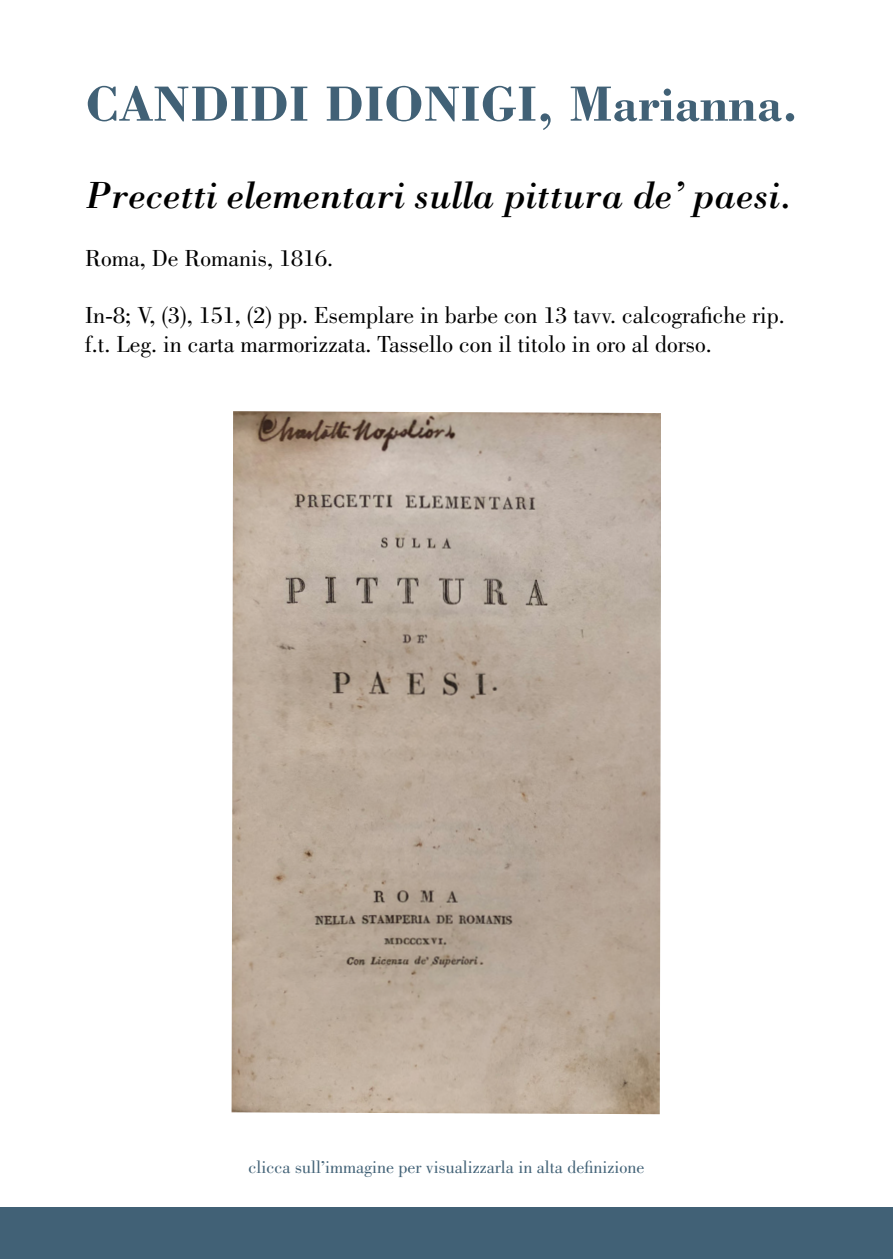
<style>
.page{position:relative;width:893px;height:1259px;background:#fff}
.page>*{position:absolute;margin:0;border:0;box-sizing:border-box;transform-origin:0 0}
.t1{font:700 51px "Bodoni Std";color:#416176}
.t2{font:italic 39px "Bodoni Std";color:#000}
.t3{font:24px/28.8px "Bodoni Std";color:#000}
.t4{font:18px "Bodoni Std";color:#416176}
</style>
<div class="page">
<div style="left:0;top:1207px;width:893px;height:52px;background:#416176"></div>
<img style="left:232px;top:411px;width:429px;height:703px">
<h1 class="t1" style="left:85px;top:72px;width:715px">CANDIDI DIONIGI, Marianna.</h1>
<h2 class="t2" style="left:85px;top:172px;width:709px">Precetti elementari sulla pittura de’ paesi.</h2>
<p class="t3" style="left:85px;top:244px;width:249px">Roma, De Romanis, 1816.</p>
<p class="t3" style="left:85px;top:301px;width:701px">In-8; V, (3), 151, (2) pp. Esemplare in barbe con 13 tavv. calcografiche rip. f.t. Leg. in carta marmorizzata. Tassello con il titolo in oro al dorso.</p>
<p class="t4" style="left:249px;top:1156px;width:397px">clicca sull’immagine per visualizzarla in alta definizione</p>
</div>
